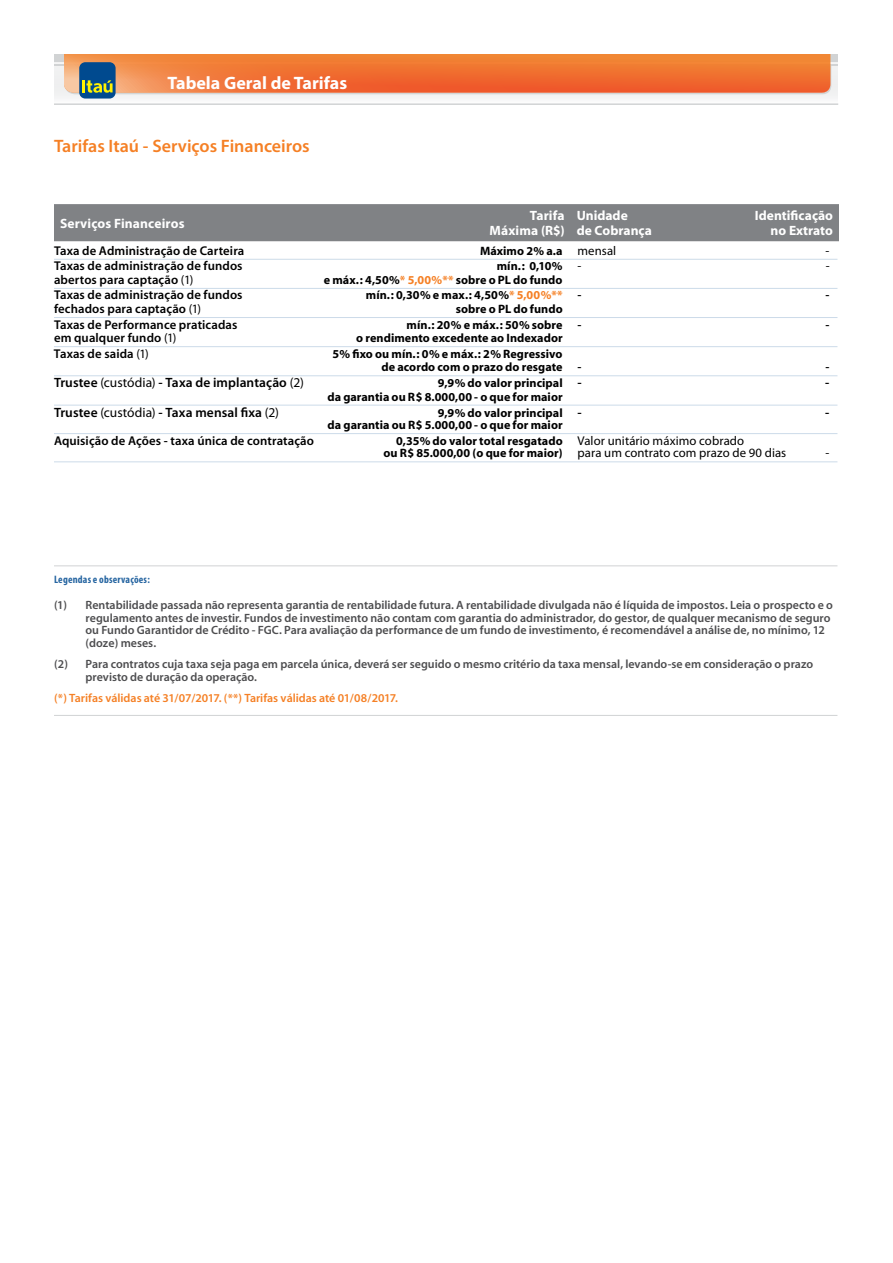
<style>
.page{position:relative;width:893px;height:1263px;background:#fff}
.page>*{position:absolute;margin:0;border:0;box-sizing:border-box;transform-origin:0 0}
.t1{font:600 18px "Myriad Pro";color:#f58025}
.t2{font:700 18px "Myriad Pro";color:#fff}
.t3{font:600 13.5px "Myriad Pro";letter-spacing:.005em;color:#000}
.t4{font:13.5px/15px "Myriad MM 700 600";color:#fff}
.t5{font:700 13.5px/15px "Myriad Pro";letter-spacing:.01em;color:#fff;text-align:right}
.t6{font:13.5px "Myriad MM 565 600";color:#000}
.t7{font:12.75px "Myriad MM 565 600";letter-spacing:.005em;color:#000}
.t8{font:12.75px "Myriad Pro";letter-spacing:.005em;color:#000}
.t9{font:600 12.75px "Myriad Pro";letter-spacing:.005em;color:#000}
.t10{font:12.15px/13.5px "Myriad MM 700 600";letter-spacing:.005em;color:#000}
.t11{font:12px/12.8px "Myriad MM 565 600";color:#4d4d4f}
.t12{font:12px "Myriad MM 565 600";letter-spacing:-.005em;color:#f58025}
.t13{font:10.8px "Myriad MM 700 300";letter-spacing:.02em;color:#2665a1}
.s1{font-family:"Myriad Pro";font-size:12.75px}
.s2{font-family:"Myriad Pro"}
.s3{color:#f58025}
.s4{font-family:"Myriad MM 565 600";font-size:12.75px}
.s5{font-weight:400}
.s6{font-family:"Myriad MM 565 600";font-size:13.5px}
.s7{font-family:"Myriad MM 700 600";font-size:12.15px}
</style>
<div class="page">
<div style="left:55px;top:66px;width:782px;height:37px;background:#f5f5f6"></div>
<div style="left:79px;top:62px;width:37px;height:37px;background:#004a8f;border-radius:6px"></div>
<svg style="left:64px;top:54px;width:767px;height:41px;background:#e87b41"></svg>
<hr style="left:54px;top:103px;width:784px;height:2px;background:#d1d3d4">
<hr style="left:54px;top:259px;width:783px;height:1px;background:#ccdbe9">
<hr style="left:54px;top:288px;width:783px;height:1px;background:#ccdbe9">
<hr style="left:54px;top:317px;width:783px;height:1px;background:#ccdbe9">
<hr style="left:54px;top:346px;width:783px;height:1px;background:#ccdbe9">
<hr style="left:54px;top:375px;width:783px;height:1px;background:#ccdbe9">
<hr style="left:54px;top:405px;width:783px;height:1px;background:#ccdbe9">
<hr style="left:54px;top:433px;width:783px;height:1px;background:#ccdbe9">
<hr style="left:54px;top:461px;width:783px;height:1px;background:#ccdbe9">
<hr style="left:54px;top:565px;width:783px;height:1px;background:#d1d3d4">
<hr style="left:54px;top:715px;width:783px;height:1px;background:#d1d3d4">
<div style="left:54px;top:204px;width:785px;height:37px;background:#808285"></div>
<h1 class="t2" style="left:168px;top:73px;width:181px">Tabela Geral de Tarifas</h1>
<h1 class="t1" style="left:54px;top:136px;width:257px">Tarifas Itaú - Serviços Financeiros</h1>
<p class="t5" style="left:60px;top:216px;width:126px">Serviços Financeiros</p>
<p class="t5" style="left:489px;top:208px;width:77px">Tarifa<br>Máxima (R$)</p>
<p class="t4" style="left:577px;top:209px;width:77px">Unidade<br>de Cobrança</p>
<p class="t4" style="left:755px;top:209px;width:80px;text-align:right">Identificação no Extrato</p>
<p class="t7" style="left:54px;top:244px;width:192px">Taxa de Administração de Carteira</p>
<p class="t10" style="left:480px;top:244px;width:138px">Máximo 2% a.a <span class="s1">mensal</span></p>
<p class="t8" style="left:826px;top:243px;width:5px">-</p>
<p class="t7" style="left:54px;top:260px;width:190px">Taxas de administração de fundos</p>
<p class="t10" style="left:497px;top:260px;width:86px">mín.: 0,10% <span class="s1">-</span></p>
<p class="t8" style="left:826px;top:259px;width:5px">-</p>
<p class="t7" style="left:54px;top:273px;width:141px">abertos para captação <span class="s2">(1)</span></p>
<p class="t10" style="left:324px;top:274px;width:240px">e máx.: 4,50%<span class="s3">* 5,00%**</span> sobre o PL do fundo</p>
<p class="t7" style="left:54px;top:289px;width:190px">Taxas de administração de fundos</p>
<p class="t10" style="left:366px;top:289px;width:217px">mín.: 0,30% e max.: 4,50%<span class="s3">* 5,00%**</span> <span class="s4">-</span></p>
<p class="t7" style="left:825px;top:289px;width:6px">-</p>
<p class="t7" style="left:54px;top:302px;width:149px">fechados para captação <span class="s2">(1)</span></p>
<p class="t10" style="left:456px;top:303px;width:108px">sobre o PL do fundo</p>
<p class="t7" style="left:54px;top:318px;width:185px">Taxas de Performance praticadas</p>
<p class="t10" style="left:407px;top:318px;width:176px">mín.: 20% e máx.: 50% sobre <span class="s4">-</span></p>
<p class="t7" style="left:825px;top:318px;width:6px">-</p>
<p class="t7" style="left:54px;top:332px;width:124px">em qualquer fundo <span class="s2">(1)</span></p>
<p class="t10" style="left:356px;top:332px;width:208px">o rendimento excedente ao Indexador</p>
<p class="t7" style="left:54px;top:347px;width:96px">Taxas de saida <span class="s2">(1)</span></p>
<p class="t10" style="left:381px;top:347px;width:202px;text-indent:-49px">5% fixo ou mín.: 0% e máx.: 2% Regressivo<br>de acordo com o prazo do resgate <span class="s4">-</span></p>
<p class="t7" style="left:825px;top:361px;width:6px">-</p>
<p class="t3" style="left:54px;top:375px;width:251px">Trustee <span class="s5">(custódia)</span> - Taxa de implantação <span class="s5">(2)</span></p>
<p class="t10" style="left:438px;top:377px;width:145px">9,9% do valor principal <span class="s6">-</span></p>
<p class="t6" style="left:825px;top:376px;width:6px">-</p>
<p class="t10" style="left:327px;top:390px;width:237px">da garantia ou R$ 8.000,00 - o que for maior</p>
<p class="t3" style="left:54px;top:405px;width:226px">Trustee <span class="s5">(custódia)</span> - Taxa mensal fixa <span class="s5">(2)</span></p>
<p class="t10" style="left:438px;top:407px;width:145px">9,9% do valor principal <span class="s6">-</span></p>
<p class="t6" style="left:825px;top:406px;width:6px">-</p>
<p class="t10" style="left:328px;top:419px;width:237px">da garantia ou R$ 5.000,00 - o que for maior</p>
<p class="t9" style="left:54px;top:434px;width:262px">Aquisição de Ações - taxa única de contratação</p>
<p class="t10" style="left:396px;top:435px;width:350px">0,35% do valor total resgatado <span class="s1">Valor unitário máximo cobrado</span></p>
<p class="t8" style="left:383px;top:446px;width:404px"><span class="s7">ou R$ 85.000,00 (o que for maior)</span> para um contrato com prazo de 90 dias</p>
<p class="t8" style="left:826px;top:446px;width:5px">-</p>
<p class="t13" style="left:54px;top:574px;width:98px">Legendas e observações:</p>
<p class="t11" style="left:86px;top:599px;width:749px;text-indent:-32px">(1) Rentabilidade passada não representa garantia de rentabilidade futura. A rentabilidade divulgada não é líquida de impostos. Leia o prospecto e o regulamento antes de investir. Fundos de investimento não contam com garantia do administrador, do gestor, de qualquer mecanismo de seguro ou Fundo Garantidor de Crédito - FGC. Para avaliação da performance de um fundo de investimento, é recomendável a análise de, no mínimo, 12 (doze) meses.</p>
<p class="t11" style="left:86px;top:658px;width:729px;text-indent:-32px">(2) Para contratos cuja taxa seja paga em parcela única, deverá ser seguido o mesmo critério da taxa mensal, levando-se em consideração o prazo previsto de duração da operação.</p>
<p class="t12" style="left:54px;top:692px;width:345px">(*) Tarifas válidas até 31/07/2017. (**) Tarifas válidas até 01/08/2017.</p>
</div>
